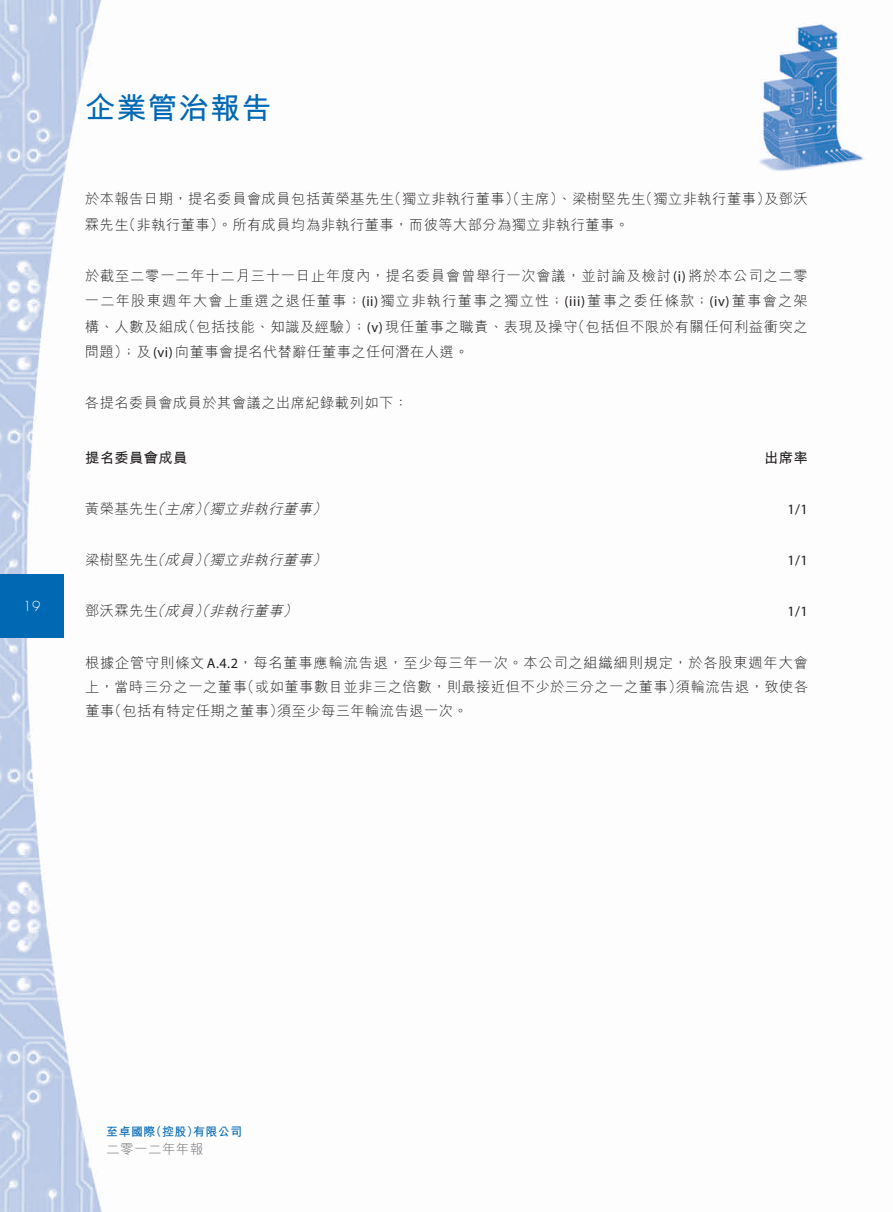
<style>
.page{position:relative;width:893px;height:1212px;background:#fff}
.page>*{position:absolute;margin:0;border:0;box-sizing:border-box;transform-origin:0 0}
.t1{font:700 30px "M Hei HK";letter-spacing:.045em;color:#0168b3}
.t2{font:300 14.25px/25.5px "M Hei HK";letter-spacing:.03em;color:#231f20;text-align:justify}
.t3{font:italic 300 14.25px "M Hei HK";color:#231f20}
.t4{font:700 14.25px "M Hei HK";letter-spacing:.03em;color:#231f20}
.t5{font:14.25px "Myriad";color:#231f20}
.t6{font:300 13.5px "M Hei HK";letter-spacing:.03em;color:#6c6d70}
.t7{font:300 13.5px "Futura";color:#fff}
.t8{font:700 12px "M Hei HK";letter-spacing:.03em;color:#0168b3}
.s1{font-family:"Myriad";font-weight:400}
.s2{font-style:normal}
</style>
<div class="page">
<img style="left:0;top:0;width:864px;height:1212px">
<div style="left:0;top:574px;width:64px;height:64px;background:#0168b3"></div>
<p class="t7" style="left:23px;top:598px;width:19px">19</p>
<h1 class="t1" style="left:85px;top:86px;width:188px">企業管治報告</h1>
<p class="t2" style="left:85px;top:186px;width:724px">於本報告日期，提名委員會成員包括黃榮基先生（獨立非執行董事）（主席）、梁樹堅先生（獨立非執行董事）及鄧沃霖先生（非執行董事）。所有成員均為非執行董事，而彼等大部分為獨立非執行董事。</p>
<p class="t2" style="left:85px;top:262px;width:724px">於截至二零一二年十二月三十一日止年度內，提名委員會曾舉行一次會議，並討論及檢討<span class="s1">(i)</span>將於本公司之二零一二年股東週年大會上重選之退任董事；<span class="s1">(ii)</span>獨立非執行董事之獨立性；<span class="s1">(iii)</span>董事之委任條款；<span class="s1">(iv)</span>董事會之架構、人數及組成（包括技能、知識及經驗）；<span class="s1">(v)</span>現任董事之職責、表現及操守（包括但不限於有關任何利益衝突之問題）；及<span class="s1">(vi)</span>向董事會提名代替辭任董事之任何潛在人選。</p>
<p class="t2" style="left:85px;top:390px;width:325px">各提名委員會成員於其會議之出席紀錄載列如下：</p>
<p class="t4" style="left:85px;top:448px;width:104px">提名委員會成員</p>
<p class="t4" style="left:764px;top:448px;width:45px">出席率</p>
<p class="t3" style="left:85px;top:499px;width:248px"><span class="s2">黃榮基先生</span>（主席）（獨立非執行董事）</p>
<p class="t5" style="left:787px;top:502px;width:22px">1/1</p>
<p class="t3" style="left:85px;top:550px;width:248px"><span class="s2">梁樹堅先生</span>（成員）（獨立非執行董事）</p>
<p class="t5" style="left:787px;top:553px;width:22px">1/1</p>
<p class="t3" style="left:85px;top:601px;width:219px"><span class="s2">鄧沃霖先生</span>（成員）（非執行董事）</p>
<p class="t5" style="left:787px;top:604px;width:22px">1/1</p>
<p class="t2" style="left:85px;top:650px;width:725px;line-height:24px">根據企管守則條文<span class="s1">A.4.2</span>，每名董事應輪流告退，至少每三年一次。本公司之組織細則規定，於各股東週年大會上，當時三分之一之董事（或如董事數目並非三之倍數，則最接近但不少於三分之一之董事）須輪流告退，致使各董事（包括有特定任期之董事）須至少每三年輪流告退一次。</p>
<p class="t8" style="left:106px;top:1122px;width:137px">至卓國際（控股）有限公司</p>
<p class="t6" style="left:106px;top:1140px;width:99px">二零一二年年報</p>
</div>
